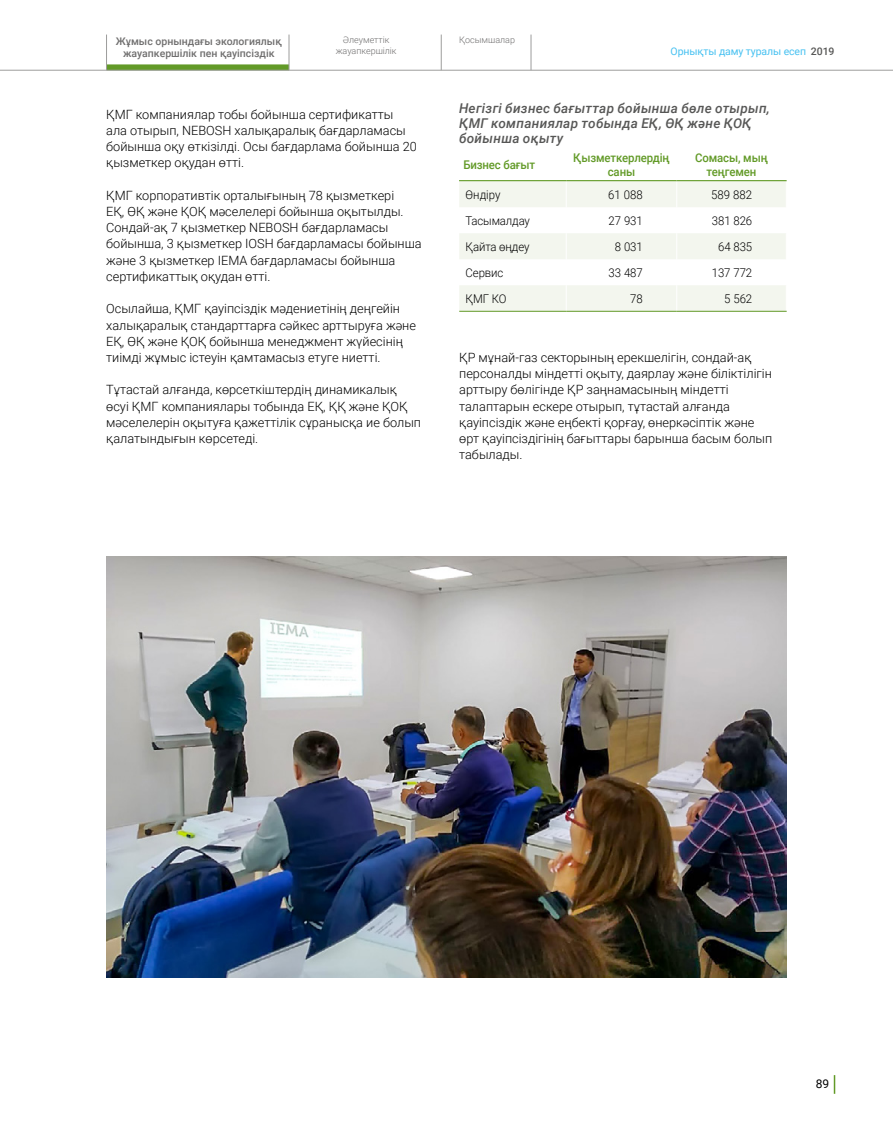
<style>
.page{position:relative;width:893px;height:1127px;background:#fff}
.page>*{position:absolute;margin:0;border:0;box-sizing:border-box;transform-origin:0 0}
.t1{font:italic 500 13.5px/15px "Roboto";letter-spacing:.02em;color:#575756}
.t2{font:300 12.75px/16.2px "Roboto";color:#000}
.t3{font:300 12px "Roboto";letter-spacing:-.01em;color:#000;scale:.95 1}
.t4{font:500 12px/14.4px "Roboto";letter-spacing:-.01em;color:#629a27;text-align:center;scale:.95 1}
.t5{font:12px "Roboto";color:#000}
.t6{font:500 10.5px/12.6px "Roboto";color:#706f6f;text-align:center}
.t7{font:10.5px "Roboto";letter-spacing:-.01em;color:#47c1f1}
.t8{font:300 9px/10.8px "Roboto";color:#706f6f;text-align:center}
.s1{font-weight:500;color:#575756}
</style>
<div class="page">
<svg style="left:459px;top:181px;width:327px;height:130px;fill:#f3f6ee"></svg>
<svg style="left:566px;top:181px;width:1px;height:130px"></svg>
<svg style="left:676px;top:181px;width:1px;height:130px"></svg>
<hr style="left:459px;top:311px;width:107px;height:1px;background:#629a27">
<hr style="left:566px;top:311px;width:111px;height:1px;background:#629a27">
<hr style="left:677px;top:311px;width:110px;height:1px;background:#629a27">
<hr style="left:459px;top:180px;width:107px;height:1px;background:#629a27">
<hr style="left:566px;top:180px;width:111px;height:1px;background:#629a27">
<hr style="left:677px;top:180px;width:110px;height:1px;background:#629a27">
<img style="left:106px;top:556px;width:681px;height:421px">
<div style="left:107px;top:64px;width:182px;height:6px;background:#629a27"></div>
<hr style="left:106px;top:35px;width:1px;height:35px;background:#9d9d9c">
<hr style="left:289px;top:35px;width:1px;height:35px;background:#9d9d9c">
<hr style="left:441px;top:35px;width:1px;height:35px;background:#9d9d9c">
<hr style="left:531px;top:35px;width:1px;height:35px;background:#9d9d9c">
<svg style="left:834px;top:1075px;width:1px;height:19px"></svg>
<hr style="left:0;top:70px;width:893px;height:1px;background:#9d9d9c">
<p class="t6" style="left:116px;top:34px;width:168px">Жұмыс орнындағы экологиялық жауапкершілік пен қауіпсіздік</p>
<p class="t8" style="left:336px;top:34px;width:62px">Әлеуметтік жауапкершілік</p>
<p class="t8" style="left:459px;top:34px;width:57px">Қосымшалар</p>
<p class="t7" style="left:671px;top:44px;width:165px">Орнықты даму туралы есеп <span class="s1">2019</span></p>
<p class="t2" style="left:106px;top:106px;width:312px">ҚМГ компаниялар тобы бойынша сертификатты ала отырып, NEBOSH халықаралық бағдарламасы бойынша оқу өткізілді. Осы бағдарлама бойынша 20 қызметкер оқудан өтті.</p>
<p class="t2" style="left:106px;top:187px;width:317px">ҚМГ корпоративтік орталығының 78 қызметкері<br>ЕҚ, ӨҚ және ҚОҚ мәселелері бойынша оқытылды.<br>Сондай-ақ 7 қызметкер NEBOSH бағдарламасы бойынша, 3 қызметкер IOSH бағдарламасы бойынша және 3 қызметкер IEMA бағдарламасы бойынша сертификаттық оқудан өтті.</p>
<p class="t2" style="left:106px;top:300px;width:311px">Осылайша, ҚМГ қауіпсіздік мәдениетінің деңгейін халықаралық стандарттарға сәйкес арттыруға және ЕҚ, ӨҚ және ҚОҚ бойынша менеджмент жүйесінің тиімді жұмыс істеуін қамтамасыз етуге ниетті.</p>
<p class="t2" style="left:106px;top:381px;width:316px">Тұтастай алғанда, көрсеткіштердің динамикалық өсуі ҚМГ компаниялары тобында ЕҚ, ҚҚ және ҚОҚ мәселелерін оқытуға қажеттілік сұранысқа ие болып қалатындығын көрсетеді.</p>
<p class="t1" style="left:459px;top:100px;width:312px">Негізгі бизнес бағыттар бойынша бөле отырып,<br>ҚМГ компаниялар тобында ЕҚ, ӨҚ және ҚОҚ бойынша оқыту</p>
<p class="t4" style="left:463px;top:157px;width:77px">Бизнес бағыт</p>
<p class="t4" style="left:573px;top:150px;width:103px">Қызметкерлердің саны</p>
<p class="t4" style="left:695px;top:150px;width:78px">Сомасы, мың теңгемен</p>
<p class="t3" style="left:466px;top:186px;width:38px">Өндіру</p>
<p class="t3" style="left:608px;top:186px;width:38px">61 088</p>
<p class="t3" style="left:711px;top:186px;width:45px">589 882</p>
<p class="t3" style="left:466px;top:212px;width:69px">Тасымалдау</p>
<p class="t3" style="left:609px;top:212px;width:37px">27 931</p>
<p class="t3" style="left:712px;top:212px;width:44px">381 826</p>
<p class="t3" style="left:466px;top:238px;width:69px">Қайта өңдеу</p>
<p class="t3" style="left:615px;top:238px;width:31px">8 031</p>
<p class="t3" style="left:718px;top:238px;width:37px">64 835</p>
<p class="t3" style="left:466px;top:264px;width:41px">Сервис</p>
<p class="t3" style="left:609px;top:264px;width:37px">33 487</p>
<p class="t3" style="left:712px;top:264px;width:44px">137 772</p>
<p class="t3" style="left:466px;top:290px;width:44px">ҚМГ КО</p>
<p class="t3" style="left:630px;top:290px;width:15px">78</p>
<p class="t3" style="left:724px;top:290px;width:31px">5 562</p>
<p class="t2" style="left:459px;top:349px;width:315px">ҚР мұнай-газ секторының ерекшелігін, сондай-ақ персоналды міндетті оқыту, даярлау және біліктілігін арттыру бөлігінде ҚР заңнамасының міндетті талаптарын ескере отырып, тұтастай алғанда қауіпсіздік және еңбекті қорғау, өнеркәсіптік және өрт қауіпсіздігінің бағыттары барынша басым болып табылады.</p>
<p class="t5" style="left:816px;top:1075px;width:15px">89</p>
</div>
